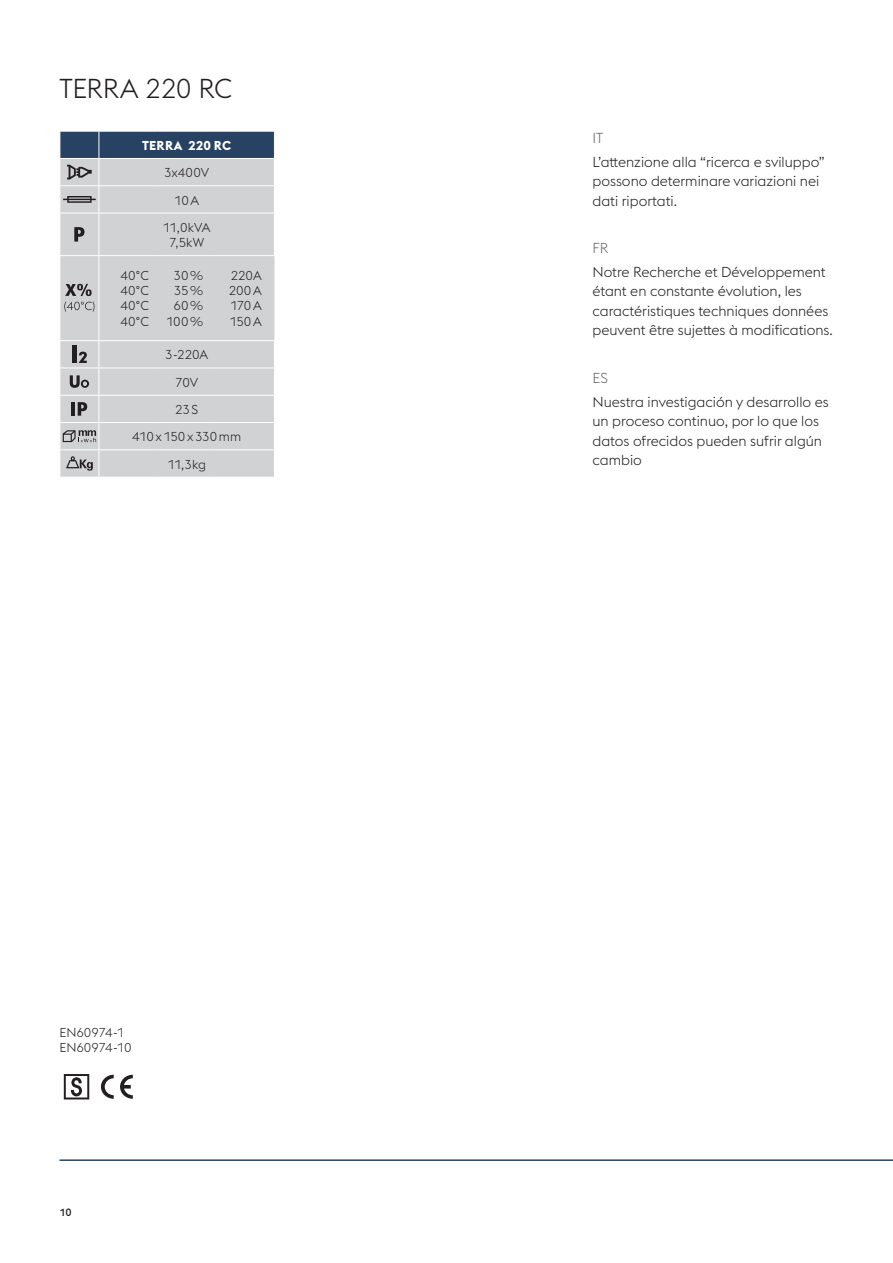
<style>
.page{position:relative;width:893px;height:1263px;background:#fff}
.page>*{position:absolute;margin:0;border:0;box-sizing:border-box;transform-origin:0 0}
.HL-2{font:300 27px "voestalpine";letter-spacing:-.015em;color:#231f20}
.Copy_9_5_13_EN_brand{font:300 14.25px/19.5px "voestalpine";color:#231f20}
.Language{font:300 14.25px "voestalpine";color:#6c6d70}
.T-I__Copy-centred{font:300 12.75px "voestalpine";letter-spacing:-.01em;color:#231f20}
.T-I__Copy-right{font:300 12.75px/15.3px "voestalpine";color:#231f20;text-align:justify}
.T-I__Copy-left{font:300 12.75px "voestalpine";letter-spacing:-.01em;color:#231f20}
.T-I__HL-centred{font:700 12.75px "voestalpine";letter-spacing:.02em;color:#fff}
.t1{font:500 10.5px "voestalpine";color:#231f20}
</style>
<div class="page">
<hr style="left:60px;top:1159px;width:833px;height:2px;background:#284264">
<svg style="left:64px;top:1074px;width:25px;height:25px"></svg>
<svg style="left:120px;top:1075px;width:13px;height:24px"></svg>
<svg style="left:101px;top:1075px;width:13px;height:24px"></svg>
<div style="left:61px;top:214px;width:213px;height:126px;background:#d1d2d4"></div>
<hr style="left:99px;top:213px;width:1px;height:42px;background:#fff">
<hr style="left:60px;top:255px;width:39px;height:1px;background:#fff">
<hr style="left:99px;top:255px;width:58px;height:1px;background:#fff">
<hr style="left:99px;top:256px;width:1px;height:84px;background:#fff">
<hr style="left:157px;top:255px;width:59px;height:1px;background:#fff">
<hr style="left:216px;top:255px;width:59px;height:1px;background:#fff">
<svg style="left:60px;top:131px;width:215px;height:82px"></svg>
<svg style="left:74px;top:227px;width:11px;height:15px"></svg>
<svg style="left:64px;top:284px;width:30px;height:28px"></svg>
<svg style="left:60px;top:341px;width:214px;height:136px"></svg>
<p class="HL-2" style="left:60px;top:73px;width:174px">TERRA 220 RC</p>
<p class="T-I__HL-centred" style="left:142px;top:137px;width:91px">TERRA 220 RC</p>
<p class="T-I__Copy-centred" style="left:164px;top:165px;width:46px">3x400V</p>
<p class="T-I__Copy-centred" style="left:174px;top:193px;width:26px">10A</p>
<p class="T-I__Copy-centred" style="left:163px;top:220px;width:49px">11,0kVA</p>
<p class="T-I__Copy-centred" style="left:169px;top:235px;width:36px">7,5kW</p>
<p class="T-I__Copy-right" style="left:120px;top:268px;width:30px">40°C 40°C 40°C</p>
<p class="T-I__Copy-right" style="left:120px;top:314px;width:30px">40°C</p>
<p class="T-I__Copy-right" style="left:173px;top:268px;width:31px">30% 35% 60%</p>
<p class="T-I__Copy-right" style="left:166px;top:314px;width:39px">100%</p>
<p class="T-I__Copy-right" style="left:231px;top:268px;width:32px">220A</p>
<p class="T-I__Copy-right" style="left:229px;top:283px;width:34px">200A</p>
<p class="T-I__Copy-right" style="left:230px;top:298px;width:33px">170A</p>
<p class="T-I__Copy-right" style="left:229px;top:314px;width:34px">150A</p>
<p class="T-I__Copy-centred" style="left:165px;top:348px;width:44px">3-220A</p>
<p class="T-I__Copy-centred" style="left:175px;top:375px;width:24px">70V</p>
<p class="T-I__Copy-centred" style="left:175px;top:402px;width:25px">23S</p>
<p class="T-I__Copy-centred" style="left:132px;top:429px;width:110px">410x150x330mm</p>
<p class="T-I__Copy-centred" style="left:167px;top:457px;width:40px">11,3kg</p>
<p class="T-I__Copy-left" style="left:60px;top:1025px;width:66px">EN60974-1</p>
<p class="T-I__Copy-left" style="left:60px;top:1040px;width:74px">EN60974-10</p>
<p class="t1" style="left:60px;top:1206px;width:14px">10</p>
<p class="Language" style="left:592px;top:130px;width:12px">IT</p>
<p class="Copy_9_5_13_EN_brand" style="left:592px;top:152px;width:234px">L’attenzione alla “ricerca e sviluppo” possono determinare variazioni nei dati riportati.</p>
<p class="Language" style="left:592px;top:240px;width:17px">FR</p>
<p class="Copy_9_5_13_EN_brand" style="left:592px;top:262px;width:242px">Notre Recherche et Développement étant en constante évolution, les caractéristiques techniques données peuvent être sujettes à modifications.</p>
<p class="Language" style="left:592px;top:370px;width:17px">ES</p>
<p class="Copy_9_5_13_EN_brand" style="left:592px;top:392px;width:238px">Nuestra investigación y desarrollo es un proceso continuo, por lo que los datos ofrecidos pueden sufrir algún cambio</p>
</div>
